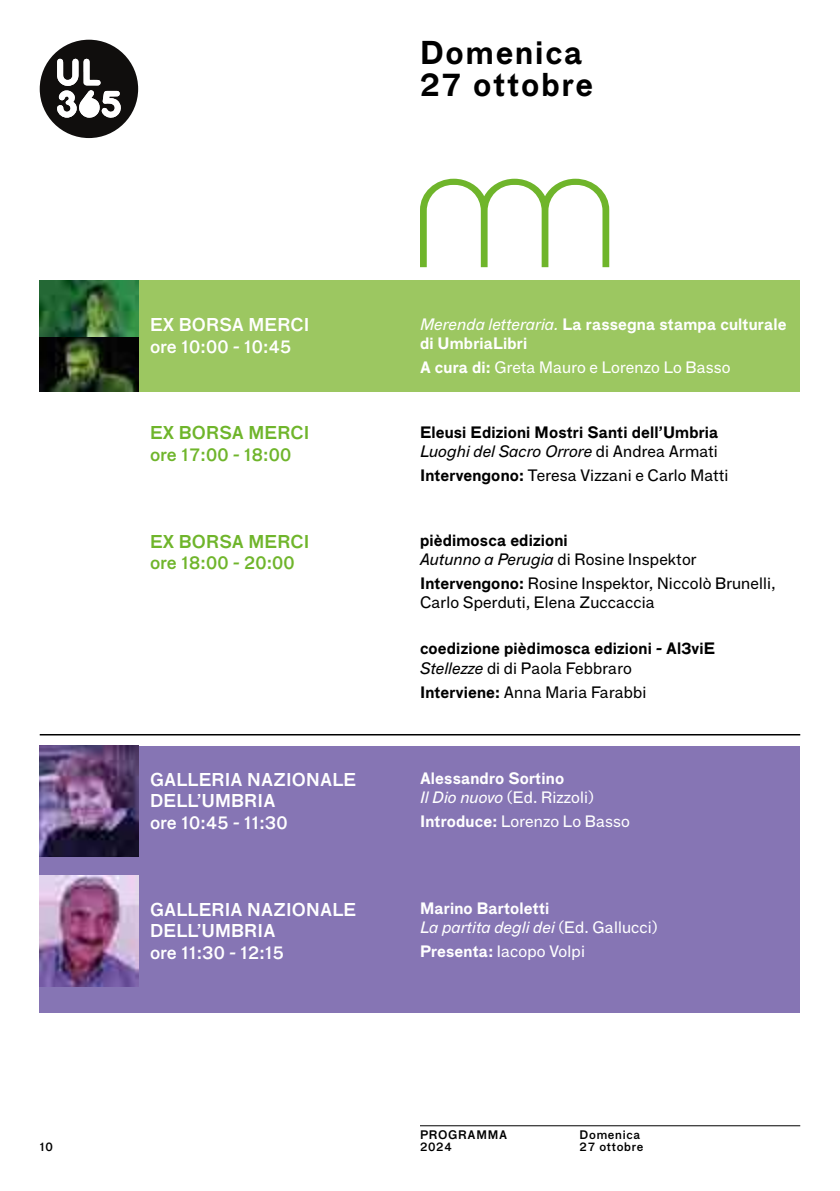
<style>
.page{position:relative;width:840px;height:1191px;background:#fff}
.page>*{position:absolute;margin:0;border:0;box-sizing:border-box;transform-origin:0 0}
.t1{font:700 32px/32px "F Grotesk";letter-spacing:.06em;color:#000}
.t2{font:18px/21.6px "F Grotesk Demi";letter-spacing:.01em;color:#fff}
.t3{font:18px/21.6px "F Grotesk Demi";letter-spacing:.01em;color:#6fb52b}
.t4{font:700 16px/19.2px "F Grotesk";letter-spacing:.01em;color:#000}
.t5{font:16px/19.2px "F Grotesk";letter-spacing:.01em;color:#000}
.t6{font:700 16px/19.2px "F Grotesk";letter-spacing:.01em;color:#fff}
.t7{font:16px "F Grotesk";letter-spacing:.01em;color:#fff}
.t8{font:italic 16px/19.2px "F Grotesk";letter-spacing:.01em;color:#fff}
.t9{font:12px/12px "F Grotesk Demi";letter-spacing:.06em;color:#000}
.s1{font-weight:400;font-style:italic}
.s2{font-weight:700}
.s3{font-weight:400}
.s4{font-weight:700;font-style:normal}
.s5{font-style:normal}
</style>
<div class="page">
<div style="left:40px;top:746px;width:759px;height:266px;background:#8675b4"></div>
<img style="left:40px;top:875px;width:98px;height:112px">
<div style="left:40px;top:281px;width:759px;height:111px;background:#9cc761"></div>
<hr style="left:420px;top:1125px;width:379px;height:1px;background:#000">
<svg style="left:40px;top:40px;width:98px;height:98px"></svg>
<hr style="left:40px;top:734px;width:759px;height:1px;background:#000">
<svg style="left:420px;top:179px;width:189px;height:88px"></svg>
<img style="left:40px;top:281px;width:98px;height:111px">
<img style="left:40px;top:746px;width:98px;height:111px">
<h1 class="t1" style="left:420px;top:35px;width:175px">Domenica<br>27 ottobre</h1>
<p class="t2" style="left:150px;top:313px;width:161px">EX BORSA MERCI ore 10:00 - 10:45</p>
<p class="t3" style="left:150px;top:421px;width:161px">EX BORSA MERCI ore 17:00 - 18:00</p>
<p class="t3" style="left:150px;top:529px;width:161px">EX BORSA MERCI ore 18:00 - 20:00</p>
<p class="t2" style="left:150px;top:767px;width:207px">GALLERIA NAZIONALE<br>DELL’UMBRIA<br>ore 10:45 - 11:30</p>
<p class="t2" style="left:150px;top:897px;width:207px">GALLERIA NAZIONALE<br>DELL’UMBRIA<br>ore 11:30 - 12:15</p>
<p class="t6" style="left:420px;top:313px;width:368px"><span class="s1">Merenda letteraria.</span> La rassegna stampa culturale di UmbriaLibri</p>
<p class="t7" style="left:420px;top:356px;width:312px"><span class="s2">A cura di:</span> Greta Mauro e Lorenzo Lo Basso</p>
<p class="t4" style="left:420px;top:421px;width:300px">Eleusi Edizioni Mostri Santi dell’Umbria<br><span class="s1">Luoghi del Sacro Orrore</span> <span class="s3">di Andrea Armati</span></p>
<p class="t5" style="left:420px;top:464px;width:310px"><span class="s2">Intervengono:</span> Teresa Vizzani e Carlo Matti</p>
<p class="t4" style="left:420px;top:529px;width:278px">pièdimosca edizioni<br><span class="s1">Autunno a Perugia</span> <span class="s3">di Rosine Inspektor</span></p>
<p class="t5" style="left:420px;top:573px;width:357px"><span class="s2">Intervengono:</span> Rosine Inspektor, Niccolò Brunelli,<br>Carlo Sperduti, Elena Zuccaccia</p>
<p class="t4" style="left:420px;top:638px;width:296px">coedizione pièdimosca edizioni - Al3viE<br><span class="s1">Stellezze</span> <span class="s3">di di Paola Febbraro</span></p>
<p class="t5" style="left:420px;top:681px;width:228px"><span class="s2">Interviene:</span> Anna Maria Farabbi</p>
<p class="t6" style="left:420px;top:767px;width:175px">Alessandro Sortino<br><span class="s1">Il Dio nuovo</span> <span class="s3">(Ed. Rizzoli)</span></p>
<p class="t7" style="left:420px;top:810px;width:211px"><span class="s2">Introduce:</span> Lorenzo Lo Basso</p>
<p class="t8" style="left:420px;top:897px;width:239px"><span class="s4">Marino Bartoletti<br></span>La partita degli dei <span class="s5">(Ed. Gallucci)</span></p>
<p class="t7" style="left:420px;top:939px;width:166px"><span class="s2">Presenta:</span> Iacopo Volpi</p>
<p class="t9" style="left:420px;top:1128px;width:89px">PROGRAMMA<br>2024</p>
<p class="t9" style="left:579px;top:1128px;width:62px">Domenica</p>
<p class="t9" style="left:40px;top:1140px;width:15px">10</p>
<p class="t9" style="left:579px;top:1140px;width:65px">27 ottobre</p>
</div>
